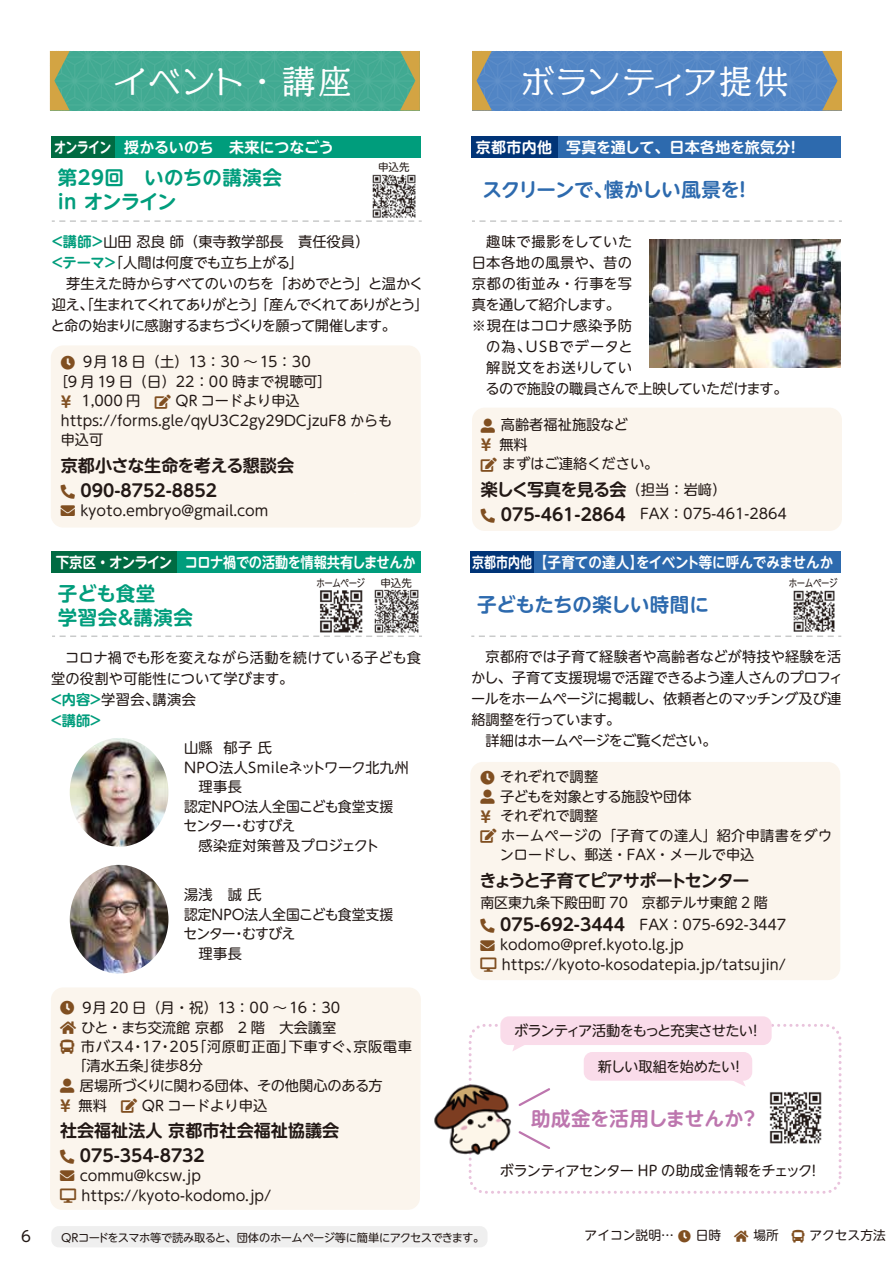
<style>
.page{position:relative;width:893px;height:1263px;background:#fff}
.page>*{position:absolute;margin:0;border:0;box-sizing:border-box;transform-origin:0 0}
.t1{font:33px "VDL AD Min Regular";letter-spacing:.035em;color:#fff}
.t2{font:700 19.5px/24px "UD Shin M Go Pro De";letter-spacing:.025em;color:#009d7c}
.t3{font:700 19.5px "UD Shin M Go Pro De";letter-spacing:-.025em;color:#2d6aae}
.t4{font:700 19.5px "UD Shin M Go Pro De";letter-spacing:-.005em;color:#bd76ae}
.t5{font:700 17.1px/24.5px "UD Shin M Go Pro De";color:#221815}
.t6{font:700 17.1px "UD Shin M Go Pro De";letter-spacing:-.065em;color:#221815}
.t7{font:700 17.1px "UD Shin M Go Pro De";letter-spacing:-.045em;color:#221815}
.t8{font:700 15px "UD Shin M Go Pro De";letter-spacing:-.005em;color:#fff}
.t9{font:700 15px "UD Shin M Go Pro De";letter-spacing:-.005em;color:#fff;scale:.8 1}
.t10{font:700 15px "UD Shin M Go Pro De";letter-spacing:-.025em;color:#fff;scale:.9 1}
.t11{font:15px "UD Shin M Go Pro";color:#221815}
.t12{font:14.25px/19.5px "UD Shin M Go Pro";color:#221815}
.t13{font:14.25px/21px "UD Shin M Go Pro";letter-spacing:-.04em;color:#221815}
.t14{font:14.25px/21px "UD Shin M Go Pro";letter-spacing:-.025em;color:#221815}
.t15{font:14.25px "UD Shin M Go Pro";letter-spacing:.04em;color:#221815}
.t16{font:14.25px "UD Shin M Go Pro";letter-spacing:-.035em;color:#221815}
.t17{font:14.25px "UD Shin M Go Pro";letter-spacing:-.02em;color:#221815}
.t18{font:14.25px "UD Shin M Go Pro";letter-spacing:-.07em;color:#221815}
.t19{font:14.25px "UD Shin M Go Pro";letter-spacing:-.06em;color:#221815}
.t20{font:14.25px "UD Shin M Go Pro";letter-spacing:.035em;color:#221815}
.t21{font:14.25px "UD Shin M Go Pro";letter-spacing:-.075em;color:#221815}
.t22{font:14.25px "UD Shin M Go Pro";letter-spacing:.025em;color:#221815}
.t23{font:14.25px "UD Shin M Go Pro";letter-spacing:.075em;color:#221815}
.t24{font:14.25px "UD Shin M Go Pro";letter-spacing:-.045em;color:#221815}
.t25{font:14.25px "UD Shin M Go Pro";letter-spacing:.03em;color:#221815}
.t26{font:700 14.25px "UD Shin M Go Pro De";color:#009d7c}
.t27{font:12.75px "UD Shin M Go Pro";color:#221815}
.t28{font:11.25px "UD Shin M Go Pro";letter-spacing:-.045em;color:#221815}
.t29{font:10.5px "UD Shin M Go Pro";letter-spacing:-.03em;color:#221815;scale:.8 1}
.t30{font:10.5px "UD Shin M Go Pro";letter-spacing:-.03em;color:#221815}
.s1{font-family:"UD Shin M Go Pro De";font-weight:700;color:#009d7c}
.s2{font-family:"UD Shin M Go Pro";font-weight:400;font-size:14.25px}
.s3{font-family:"UD Shin M Go Pro De";font-weight:700;font-size:17.1px}
</style>
<div class="page">
<div style="left:51px;top:345px;width:370px;height:183px;background:#fbf5ed;border-radius:13px"></div>
<div style="left:51px;top:136px;width:370px;height:21px;background:#009d7c"></div>
<div style="left:51px;top:136px;width:64px;height:21px;background:#006b42"></div>
<img style="left:372px;top:174px;width:44px;height:44px">
<svg style="left:52px;top:220px;width:370px;height:2px"></svg>
<img style="left:70px;top:51px;width:330px;height:59px">
<svg style="left:50px;top:51px;width:20px;height:59px"></svg>
<svg style="left:400px;top:51px;width:20px;height:59px"></svg>
<img style="left:492px;top:51px;width:330px;height:59px">
<svg style="left:472px;top:51px;width:20px;height:59px"></svg>
<svg style="left:822px;top:51px;width:20px;height:59px"></svg>
<div style="left:471px;top:136px;width:370px;height:21px;background:#2d6aae"></div>
<div style="left:471px;top:136px;width:86px;height:21px;background:#003477"></div>
<div style="left:472px;top:408px;width:370px;height:123px;background:#fbf5ed;border-radius:13px"></div>
<svg style="left:472px;top:220px;width:370px;height:2px"></svg>
<img style="left:650px;top:239px;width:190px;height:129px">
<div style="left:470px;top:762px;width:370px;height:218px;background:#fbf5ed;border-radius:13px"></div>
<div style="left:471px;top:551px;width:369px;height:21px;background:#2d6aae"></div>
<div style="left:471px;top:551px;width:63px;height:21px;background:#003477"></div>
<img style="left:793px;top:590px;width:42px;height:42px">
<svg style="left:471px;top:635px;width:370px;height:2px"></svg>
<div style="left:50px;top:988px;width:371px;height:222px;background:#fbf5ed"></div>
<div style="left:51px;top:551px;width:370px;height:21px;background:#009d7c"></div>
<div style="left:51px;top:551px;width:126px;height:21px;background:#006b42"></div>
<img style="left:374px;top:589px;width:45px;height:44px">
<img style="left:320px;top:590px;width:43px;height:43px">
<svg style="left:52px;top:635px;width:370px;height:2px"></svg>
<img style="left:70px;top:738px;width:98px;height:109px">
<img style="left:70px;top:865px;width:98px;height:109px">
<div style="left:469px;top:1024px;width:373px;height:170px;border:3px dashed #e9c3dc;border-radius:15px"></div>
<img style="left:434px;top:1081px;width:78px;height:76px">
<img style="left:769px;top:1092px;width:53px;height:52px">
<div style="left:500px;top:1016px;width:272px;height:29px;background:#fadcea;border-radius:9px"></div>
<svg style="left:512px;top:1045px;width:12px;height:6px"></svg>
<div style="left:584px;top:1052px;width:168px;height:29px;background:#fadcea;border-radius:9px"></div>
<svg style="left:734px;top:1080px;width:12px;height:6px"></svg>
<svg style="left:518px;top:1088px;width:32px;height:18px"></svg>
<svg style="left:518px;top:1131px;width:32px;height:18px"></svg>
<div style="left:51px;top:1226px;width:436px;height:21px;background:#efefef;border-radius:7px"></div>
<svg style="left:60px;top:1001px;width:14px;height:14px"></svg>
<svg style="left:60px;top:1021px;width:16px;height:12px"></svg>
<svg style="left:60px;top:1040px;width:14px;height:14px"></svg>
<svg style="left:60px;top:1079px;width:14px;height:14px"></svg>
<svg style="left:61px;top:1099px;width:9px;height:12px"></svg>
<svg style="left:121px;top:1098px;width:16px;height:14px"></svg>
<svg style="left:60px;top:1149px;width:14px;height:14px"></svg>
<svg style="left:60px;top:1170px;width:14px;height:11px"></svg>
<svg style="left:60px;top:1188px;width:16px;height:14px"></svg>
<h1 class="t1" style="left:114px;top:58px;width:239px">イベント・講座</h1>
<h1 class="t1" style="left:521px;top:58px;width:268px">ボランティア提供</h1>
<p class="t8" style="left:124px;top:135px;width:211px">授かるいのち　未来につなごう</p>
<h2 class="t2" style="left:58px;top:165px;width:226px">第29回　いのちの講演会in オンライン</h2>
<p class="t9" style="left:54px;top:135px;width:73px">オンライン</p>
<p class="t30" style="left:378px;top:159px;width:33px">申込先</p>
<p class="t13" style="left:50px;top:230px;width:380px"><span class="s1">＜講師＞</span>山田 忍良 師（東寺教学部長　責任役員）<br><span class="s1">＜テーマ＞</span>「人間は何度でも立ち上がる」<br>　芽生えた時からすべてのいのちを「おめでとう」と温かく迎え、「生まれてくれてありがとう」「産んでくれてありがとう」と命の始まりに感謝するまちづくりを願って開催します。</p>
<p class="t18" style="left:81px;top:350px;width:232px">９月 18 日（土）13：30 ～15：30</p>
<p class="t12" style="left:54px;top:371px;width:280px">［9 月 19 日（日）22：00 時まで視聴可］</p>
<p class="t12" style="left:81px;top:390px;width:75px">1,000 円　</p>
<p class="t12" style="left:61px;top:390px;width:333px;text-indent:115px">QR コードより申込https://forms.gle/qyU3C2gy29DCjzuF8 からも申込可</p>
<p class="t5" style="left:81px;top:452px;width:215px;text-indent:-20px">京都小さな生命を考える懇談会<br>090-8752-8852</p>
<p class="t12" style="left:81px;top:500px;width:189px">kyoto.embryo@gmail.com</p>
<p class="t10" style="left:56px;top:550px;width:402px">下京区・オンライン コロナ禍での活動を情報共有しませんか</p>
<h2 class="t2" style="left:58px;top:580px;width:136px">子ども食堂<br>学習会＆講演会</h2>
<p class="t29" style="left:316px;top:574px;width:62px">ホームページ</p>
<p class="t30" style="left:380px;top:574px;width:33px">申込先</p>
<p class="t12" style="left:49px;top:647px;width:373px;line-height:21px">　コロナ禍でも形を変えながら活動を続けている子ども食堂の役割や可能性について学びます。<br><span class="s1">＜内容＞</span>学習会、講演会</p>
<p class="t26" style="left:49px;top:709px;width:55px">＜講師＞</p>
<p class="t12" style="left:184px;top:737px;width:227px">山縣 郁子 氏<br>NPO法人Smileネットワーク北九州　理事長<br>認定NPO法人全国こども食堂支援センター・むすびえ<br>　感染症対策普及プロジェクト</p>
<p class="t12" style="left:184px;top:884px;width:211px">湯浅　誠 氏<br>認定NPO法人全国こども食堂支援センター・むすびえ<br>　理事長</p>
<p class="t16" style="left:80px;top:996px;width:262px">９月 20 日（月・祝）13：00 ～16：30</p>
<p class="t12" style="left:81px;top:1017px;width:257px">ひと・まち交流館 京都　2 階　大会議室</p>
<p class="t15" style="left:81px;top:1035px;width:333px">市バス4・17・205「河原町正面」下車すぐ、京阪電車</p>
<p class="t12" style="left:72px;top:1055px;width:132px">「清水五条」徒歩8分</p>
<p class="t17" style="left:80px;top:1074px;width:305px">居場所づくりに関わる団体、その他関心のある方</p>
<p class="t12" style="left:78px;top:1094px;width:44px">無料　</p>
<p class="t12" style="left:142px;top:1094px;width:127px">QR コードより申込</p>
<p class="t5" style="left:80px;top:1118px;width:261px;text-indent:-20px">社会福祉法人 京都市社会福祉協議会<br>075-354-8732</p>
<p class="t12" style="left:80px;top:1165px;width:193px">commu@kcsw.jp https://kyoto-kodomo.jp/</p>
<p class="t8" style="left:476px;top:135px;width:78px">京都市内他</p>
<p class="t8" style="left:566px;top:135px;width:236px">写真を通して、日本各地を旅気分！</p>
<h2 class="t3" style="left:482px;top:173px;width:272px">スクリーンで、懐かしい風景を！</h2>
<p class="t15" style="left:472px;top:230px;width:162px">　趣味で撮影をしていた</p>
<p class="t20" style="left:472px;top:251px;width:162px">日本各地の風景や、昔の</p>
<p class="t15" style="left:472px;top:272px;width:162px">京都の街並み・行事を写</p>
<p class="t21" style="left:472px;top:293px;width:150px">真を通して紹介します。</p>
<p class="t22" style="left:472px;top:314px;width:162px">※現在はコロナ感染予防</p>
<p class="t23" style="left:486px;top:335px;width:148px">の為、USBでデータと</p>
<p class="t25" style="left:486px;top:356px;width:147px">解説文をお送りしてい</p>
<p class="t16" style="left:486px;top:377px;width:304px">るので施設の職員さんで上映していただけます。</p>
<p class="t12" style="left:499px;top:414px;width:161px">高齢者福祉施設など<br>無料<br>まずはご連絡ください。</p>
<p class="t7" style="left:481px;top:476px;width:247px">楽しく写真を見る会<span class="s2">（担当：岩﨑）</span></p>
<p class="t12" style="left:501px;top:503px;width:288px"><span class="s3">075-461-2864</span>　FAX：075-461-2864</p>
<p class="t9" style="left:472px;top:550px;width:453px">京都市内他【子育ての達人】をイベント等に呼んでみませんか</p>
<h2 class="t3" style="left:477px;top:588px;width:233px">子どもたちの楽しい時間に</h2>
<p class="t29" style="left:789px;top:574px;width:62px">ホームページ</p>
<p class="t14" style="left:471px;top:645px;width:374px">　京都府では子育て経験者や高齢者などが特技や経験を活かし、子育て支援現場で活躍できるよう達人さんのプロフィールをホームページに掲載し、依頼者とのマッチング及び連絡調整を行っています。<br>　詳細はホームページをご覧ください。</p>
<p class="t12" style="left:500px;top:766px;width:334px">それぞれで調整<br>子どもを対象とする施設や団体<br>それぞれで調整<br>ホームページの「子育ての達人」紹介申請書をダウンロードし、郵送・FAX・メールで申込</p>
<p class="t6" style="left:480px;top:867px;width:272px">きょうと子育てピアサポートセンター</p>
<p class="t12" style="left:500px;top:891px;width:288px;line-height:21.9px;text-indent:-20px">南区東九条下殿田町 70　京都テルサ東館 2 階<br><span class="s3">075-692-3444</span>　FAX：075-692-3447</p>
<p class="t12" style="left:500px;top:934px;width:287px">kodomo@pref.kyoto.lg.jp https://kyoto-kosodatepia.jp/tatsujin/</p>
<p class="t19" style="left:514px;top:1019px;width:250px">ボランティア活動をもっと充実させたい！</p>
<p class="t24" style="left:598px;top:1055px;width:148px">新しい取組を始めたい！</p>
<h2 class="t4" style="left:531px;top:1103px;width:230px">助成金を活用しませんか？</h2>
<p class="t13" style="left:500px;top:1160px;width:323px">ボランティアセンター HP の助成金情報をチェック！</p>
<p class="t11" style="left:21px;top:1224px;width:11px">6</p>
<p class="t28" style="left:61px;top:1228px;width:425px">QRコードをスマホ等で読み取ると、団体のホームページ等に簡単にアクセスできます。</p>
<p class="t27" style="left:585px;top:1225px;width:91px">アイコン説明…</p>
<p class="t27" style="left:696px;top:1225px;width:40px">日時　</p>
<p class="t27" style="left:753px;top:1225px;width:40px">場所　</p>
<p class="t27" style="left:809px;top:1225px;width:91px">アクセス方法　</p>
</div>
